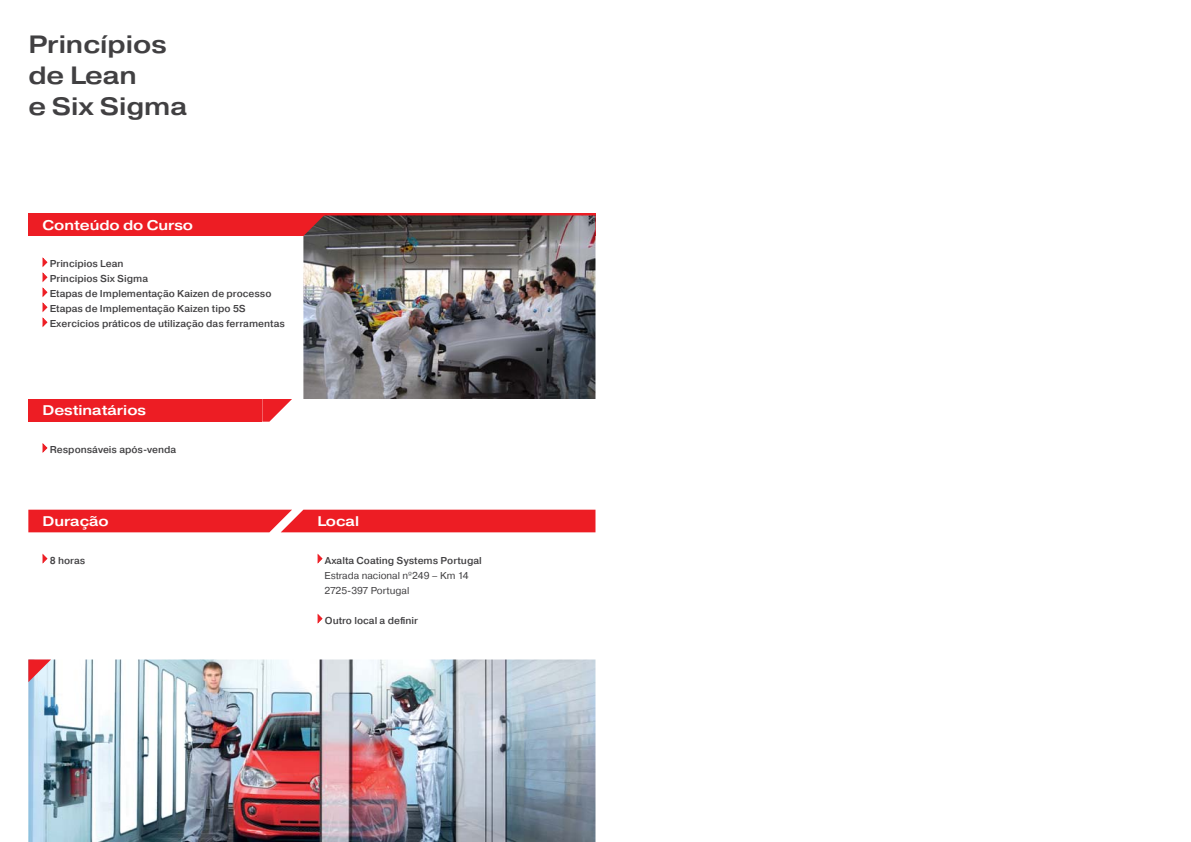
<style>
.page{position:relative;width:1191px;height:842px;background:#fff}
.page>*{position:absolute;margin:0;border:0;box-sizing:border-box;transform-origin:0 0}
.t1{font:500 expanded 25px/31px "Spies Hecker Pragmatica";color:#414042}
.t2{font:500 expanded 14px "Spies Hecker Pragmatica";color:#fff}
.t3{font:500 10px/15px "Spies Hecker Pragmatica";color:#414042}
.t4{font:10px/15px "Spies Hecker Pragmatica";color:#414042}
</style>
<div class="page">
<div style="left:28px;top:213px;width:567px;height:23px;background:#ed1d24"></div>
<div style="left:28px;top:399px;width:234px;height:23px;background:#ed1d24"></div>
<div style="left:28px;top:510px;width:567px;height:22px;background:#ed1d24"></div>
<svg style="left:42px;top:257px;width:6px;height:70px"></svg>
<svg style="left:42px;top:443px;width:6px;height:10px"></svg>
<svg style="left:42px;top:553px;width:6px;height:11px"></svg>
<svg style="left:317px;top:553px;width:6px;height:11px"></svg>
<svg style="left:317px;top:613px;width:6px;height:11px"></svg>
<img style="left:303px;top:215px;width:292px;height:184px">
<svg style="left:303px;top:215px;width:23px;height:21px"></svg>
<svg style="left:262px;top:399px;width:30px;height:23px"></svg>
<img style="left:28px;top:659px;width:567px;height:183px">
<svg style="left:28px;top:659px;width:23px;height:23px"></svg>
<h1 class="t1" style="left:28px;top:29px;width:161px">Princípios de Lean<br>e Six Sigma</h1>
<h2 class="t2" style="left:43px;top:216px;width:152px">Conteúdo do Curso</h2>
<p class="t3" style="left:50px;top:256px;width:236px">Princípios Lean<br>Princípios Six Sigma<br>Etapas de Implementação Kaizen de processo Etapas de Implementação Kaizen tipo 5S Exercícios práticos de utilização das ferramentas</p>
<h2 class="t2" style="left:43px;top:402px;width:105px">Destinatários</h2>
<p class="t3" style="left:50px;top:442px;width:128px">Responsáveis após-venda</p>
<h2 class="t2" style="left:43px;top:512px;width:68px">Duração</h2>
<h2 class="t2" style="left:317px;top:512px;width:43px">Local</h2>
<p class="t3" style="left:50px;top:553px;width:37px">8 horas</p>
<p class="t3" style="left:325px;top:553px;width:158px">Axalta Coating Systems Portugal</p>
<p class="t4" style="left:324px;top:568px;width:146px">Estrada nacional nº249 – Km 14<br>2725-397 Portugal</p>
<p class="t3" style="left:325px;top:613px;width:95px">Outro local a definir</p>
</div>
